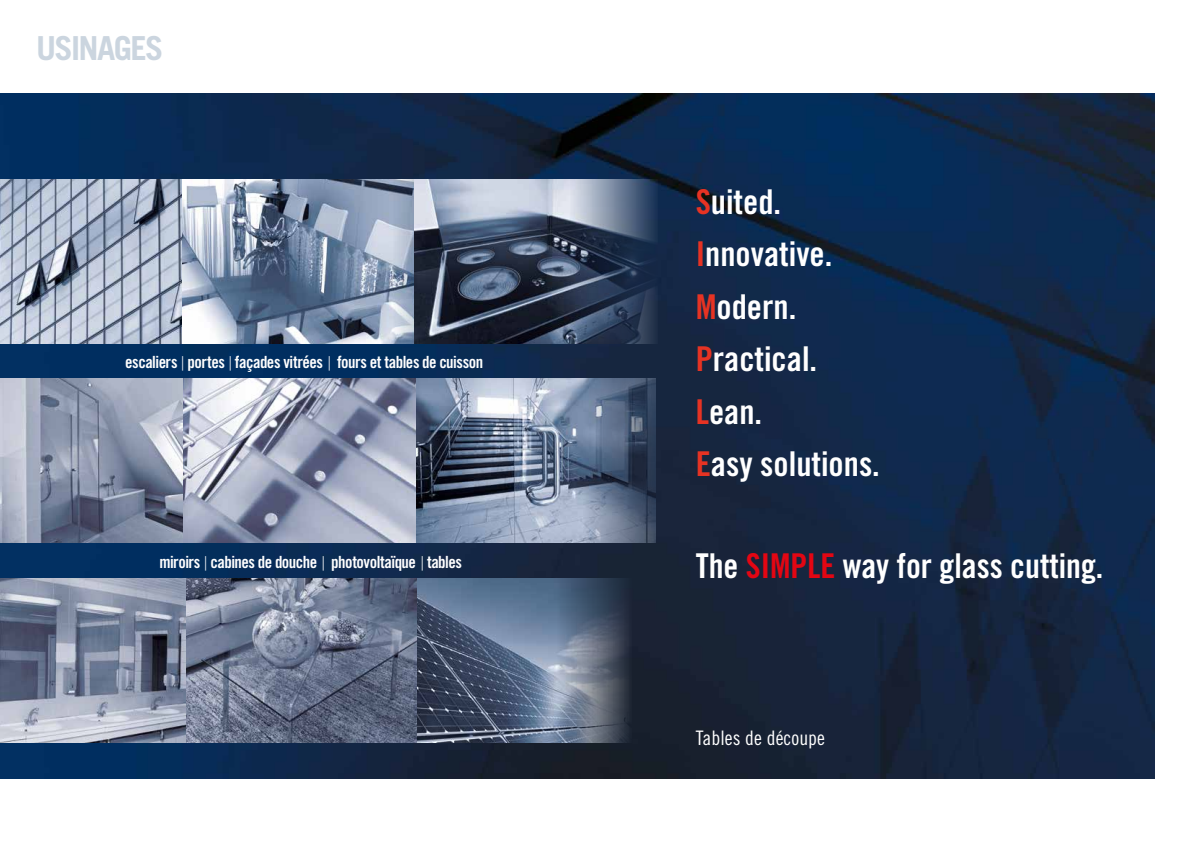
<style>
.page{position:relative;width:1191px;height:842px;background:#fff}
.page>*{position:absolute;margin:0;border:0;box-sizing:border-box;transform-origin:0 0}
.t1{font:34.2px/52.4px "Trade Gothic LT Std Bd Cn 20";color:#fff}
.t2{font:700 33.1px "Trade Gothic LT Std";letter-spacing:-.05em;color:#cbd5df}
.t3{font:20px "Trade Gothic LT Std Cn 18";letter-spacing:.005em;color:#fff}
.t4{font:16.8px "Trade Gothic LT Std Bd Cn 20";letter-spacing:-.03em;color:#fff}
.s1{font-family:"Trade Gothic LT Std Cn 18 Obl";font-size:13px}
.s2{color:#e63323}
.s3{color:#e30613}
</style>
<div class="page">
<img style="left:0;top:94px;width:1154px;height:685px">
<img style="left:0;top:179px;width:182px;height:165px">
<svg style="left:182px;top:179px;width:232px;height:165px;background:#8b9ab0"></svg>
<img style="left:0;top:578px;width:631px;height:165px">
<img style="left:0;top:378px;width:417px;height:165px">
<img style="left:414px;top:179px;width:244px;height:165px">
<svg style="left:417px;top:378px;width:239px;height:165px;background:#6f7d94"></svg>
<h2 class="t2" style="left:36px;top:28px;width:129px">USINAGES</h2>
<p class="t4" style="left:125px;top:352px;width:360px">escaliers <span class="s1">|</span> portes <span class="s1">|</span> façades vitrées <span class="s1">|</span> fours et tables de cuisson</p>
<p class="t4" style="left:159px;top:552px;width:304px">miroirs <span class="s1">|</span> cabines de douche <span class="s1">|</span> photovoltaïque <span class="s1">|</span> tables</p>
<h1 class="t1" style="left:695px;top:175px;width:186px"><span class="s2">S</span>uited.<br><span class="s2">I</span>nnovative.<br><span class="s2">M</span>odern.<br><span class="s2">P</span>ractical.<br><span class="s2">L</span>ean.<br><span class="s2">E</span>asy solutions.</h1>
<h1 class="t1" style="left:695px;top:540px;width:409px">The <span class="s3">SIMPLE</span> way for glass cutting.</h1>
<p class="t3" style="left:695px;top:726px;width:131px">Tables de découpe</p>
</div>
